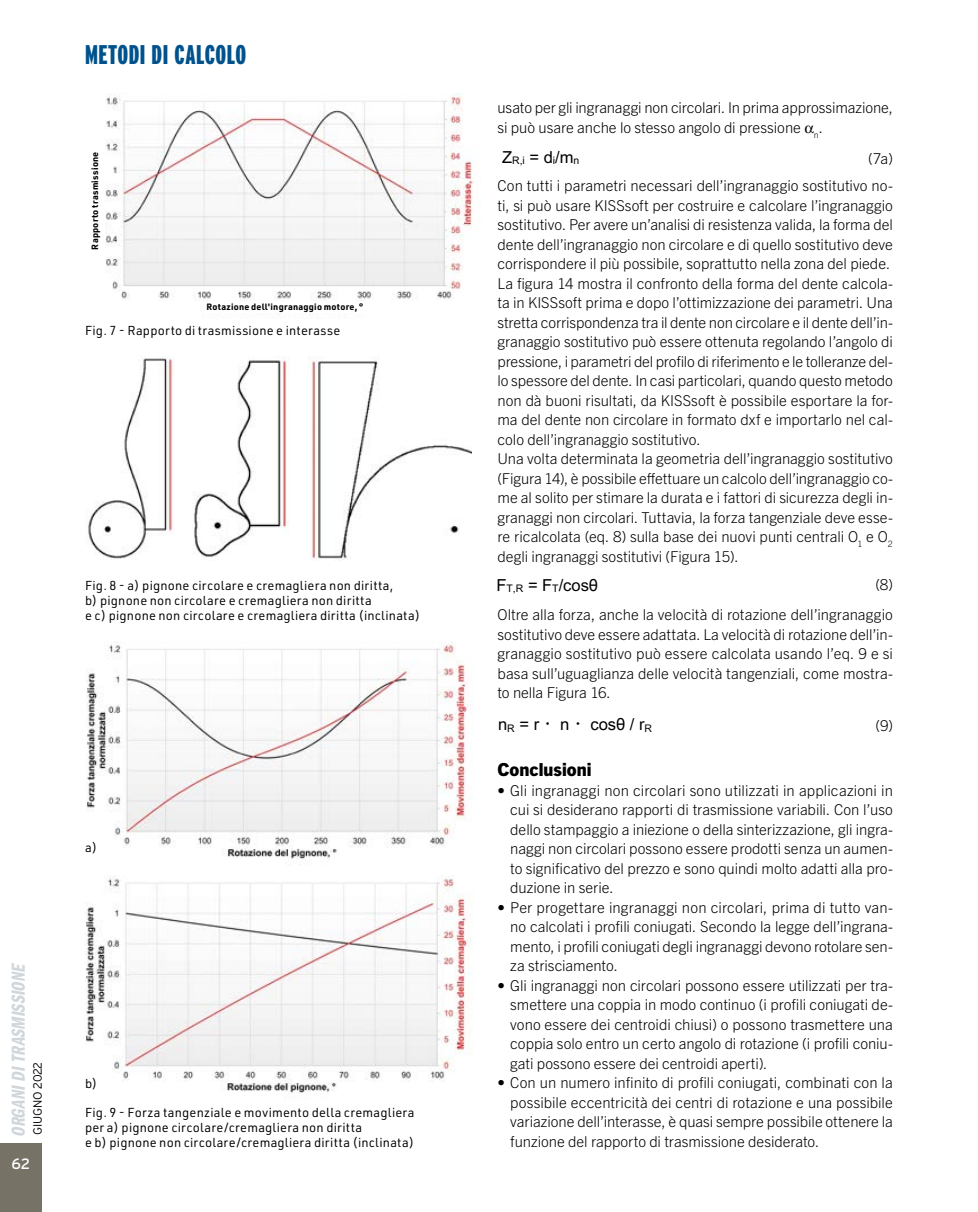
<style>
.page{position:relative;width:978px;height:1212px;background:#fff}
.page>*{position:absolute;margin:0;border:0;box-sizing:border-box;transform-origin:0 0}
.t1{font:900 27px "Interstate Compressed";letter-spacing:.02em;color:#00528d}
.t2{font:italic 19.5px "Franklin Gothic URW Com Dem";color:#d0d7dc}
.OT20_Titoletto{font:800 18px "Trade Gothic Next LT Pro";letter-spacing:.005em;color:#000}
.t3{font:16.5px "Arial";color:#000}
.t4{font:16.5px "Arial Unicode MS";color:#000}
.OT20_Testo{font:300 15px/19.5px "Trade Gothic Next LT Pro";letter-spacing:-.005em;color:#000;text-align:justify}
.t5{font:15px "Interstate";color:#fff}
.OT20_Didascalia{font:12.75px "URWDIN";letter-spacing:.015em;color:#000}
.t6{font:300 12px "Interstate";letter-spacing:-.01em;color:#000}
.OT20_Didascalia-2{font:700 9px "URWDIN";letter-spacing:.025em;color:#000}
.s1{font-family:"Arial Unicode MS"}
.s2{font-family:"Arial"}
</style>
<div class="page">
<div style="left:0;top:1144px;width:42px;height:68px;background:#767366"></div>
<img style="left:87px;top:357px;width:88px;height:202px">
<img style="left:193px;top:356px;width:96px;height:201px">
<img style="left:311px;top:356px;width:160px;height:204px">
<img style="left:86px;top:641px;width:387px;height:218px">
<img style="left:85px;top:875px;width:386px;height:218px">
<img style="left:105px;top:94px;width:369px;height:225px">
<div style="left:90px;top:301px;width:390px;height:12px;background:#fff"></div>
<h1 class="t1" style="left:85px;top:39px;width:163px">METODI DI CALCOLO</h1>
<p class="OT20_Didascalia-2" style="left:89px;top:249px;width:99px;rotate:-90deg">Rapporto trasmissione</p>
<p class="OT20_Didascalia-2" style="left:206px;top:301px;width:158px">Rotazione dell'ingranaggio motore, °</p>
<p class="OT20_Didascalia" style="left:85px;top:322px;width:257px">Fig. 7 - Rapporto di trasmissione e interasse</p>
<p class="OT20_Didascalia" style="left:85px;top:577px;width:310px">Fig. 8 - a) pignone circolare e cremagliera non diritta,</p>
<p class="OT20_Didascalia" style="left:85px;top:592px;width:288px">b) pignone non circolare e cremagliera non diritta</p>
<p class="OT20_Didascalia" style="left:85px;top:607px;width:337px">e c) pignone non circolare e cremagliera diritta (inclinata)</p>
<p class="OT20_Didascalia" style="left:85px;top:838px;width:14px">a)</p>
<h2 class="t2" style="left:5px;top:1137px;width:177px;rotate:-90deg">ORGANIDITRASMISSIONE</h2>
<p class="t6" style="left:31px;top:1135px;width:75px;rotate:-90deg">GIUGNO 2022</p>
<p class="t5" style="left:12px;top:1155px;width:20px">62</p>
<p class="OT20_Didascalia" style="left:85px;top:1075px;width:14px">b)</p>
<p class="OT20_Didascalia" style="left:85px;top:1104px;width:331px">Fig. 9 - Forza tangenziale e movimento della cremagliera</p>
<p class="OT20_Didascalia" style="left:85px;top:1119px;width:279px">per a) pignone circolare/cremagliera non diritta</p>
<p class="OT20_Didascalia" style="left:85px;top:1134px;width:331px">e b) pignone non circolare/cremagliera diritta (inclinata)</p>
<p class="OT20_Testo" style="left:497px;top:97px;width:397px">usato per gli ingranaggi non circolari. In prima approssimazione, si può usare anche lo stesso angolo di pressione <sub>n</sub>.</p>
<p class="t3" style="left:502px;top:146px;width:79px">Z<sub>R,i</sub> = d<sub>i</sub>/m<sub>n</sub></p>
<p class="OT20_Testo" style="left:868px;top:148px;width:26px">(7a)</p>
<p class="OT20_Testo" style="left:497px;top:175px;width:397px">Con tutti i parametri necessari dell’ingranaggio sostitutivo no&shy;ti, si può usare KISSsoft per costruire e calcolare l’ingranaggio sostitutivo. Per avere un’analisi di resistenza valida, la forma del dente dell’ingranaggio non circolare e di quello sostitutivo deve corrispondere il più possibile, soprattutto nella zona del piede.</p>
<p class="OT20_Testo" style="left:497px;top:272px;width:397px">La figura 14 mostra il confronto della forma del dente calcola&shy;ta in KISSsoft prima e dopo l’ottimizzazione dei parametri. Una stretta corrispondenza tra il dente non circolare e il dente dell’in&shy;granaggio sostitutivo può essere ottenuta regolando l’angolo di pressione, i parametri del profilo di riferimento e le tolleranze del&shy;lo spessore del dente. In casi particolari, quando questo metodo non dà buoni risultati, da KISSsoft è possibile esportare la for&shy;ma del dente non circolare in formato dxf e importarlo nel cal&shy;colo dell’ingranaggio sostitutivo.</p>
<p class="OT20_Testo" style="left:497px;top:448px;width:397px">Una volta determinata la geometria dell’ingranaggio sostitutivo (Figura 14), è possibile effettuare un calcolo dell’ingranaggio co&shy;me al solito per stimare la durata e i fattori di sicurezza degli in&shy;granaggi non circolari. Tuttavia, la forza tangenziale deve esse&shy;re ricalcolata (eq. 8) sulla base dei nuovi punti centrali O<sub>1</sub> e O<sub>2 </sub>degli ingranaggi sostitutivi (Figura 15).</p>
<p class="t3" style="left:496px;top:574px;width:103px">F<sub>T,R</sub> = F<sub>T</sub>/cos<span class="s1">!</span></p>
<p class="OT20_Testo" style="left:875px;top:574px;width:19px">(8)</p>
<p class="OT20_Testo" style="left:497px;top:604px;width:397px">Oltre alla forza, anche la velocità di rotazione dell’ingranaggio sostitutivo deve essere adattata. La velocità di rotazione dell’in&shy;granaggio sostitutivo può essere calcolata usando l’eq. 9 e si basa sull’uguaglianza delle velocità tangenziali, come mostra&shy;to nella Figura 16.</p>
<p class="t4" style="left:498px;top:712px;width:156px"><span class="s2">n</span><sub>R</sub> <span class="s2">= r</span> !" !$%&amp;' ( )<sub>!</sub></p>
<p class="OT20_Testo" style="left:876px;top:715px;width:19px">(9)</p>
<p class="OT20_Titoletto" style="left:497px;top:757px;width:96px">Conclusioni</p>
<p class="OT20_Testo" style="left:510px;top:779px;width:384px;text-indent:-13px">• Gli ingranaggi non circolari sono utilizzati in applicazioni in cui si desiderano rapporti di trasmissione variabili. Con l’uso dello stampaggio a iniezione o della sinterizzazione, gli ingra&shy;naggi non circolari possono essere prodotti senza un aumen&shy;to significativo del prezzo e sono quindi molto adatti alla pro&shy;duzione in serie.</p>
<p class="OT20_Testo" style="left:510px;top:896px;width:384px;text-indent:-13px">• Per progettare ingranaggi non circolari, prima di tutto van&shy;no calcolati i profili coniugati. Secondo la legge dell’ingrana&shy;mento, i profili coniugati degli ingranaggi devono rotolare sen&shy;za strisciamento.</p>
<p class="OT20_Testo" style="left:510px;top:974px;width:384px;text-indent:-13px">• Gli ingranaggi non circolari possono essere utilizzati per tra&shy;smettere una coppia in modo continuo (i profili coniugati de&shy;vono essere dei centroidi chiusi) o possono trasmettere una coppia solo entro un certo angolo di rotazione (i profili coniu&shy;gati possono essere dei centroidi aperti).</p>
<p class="OT20_Testo" style="left:510px;top:1072px;width:384px;text-indent:-13px">• Con un numero infinito di profili coniugati, combinati con la possibile eccentricità dei centri di rotazione e una possibile variazione dell’interasse, è quasi sempre possibile ottenere la funzione del rapporto di trasmissione desiderato.</p>
</div>
